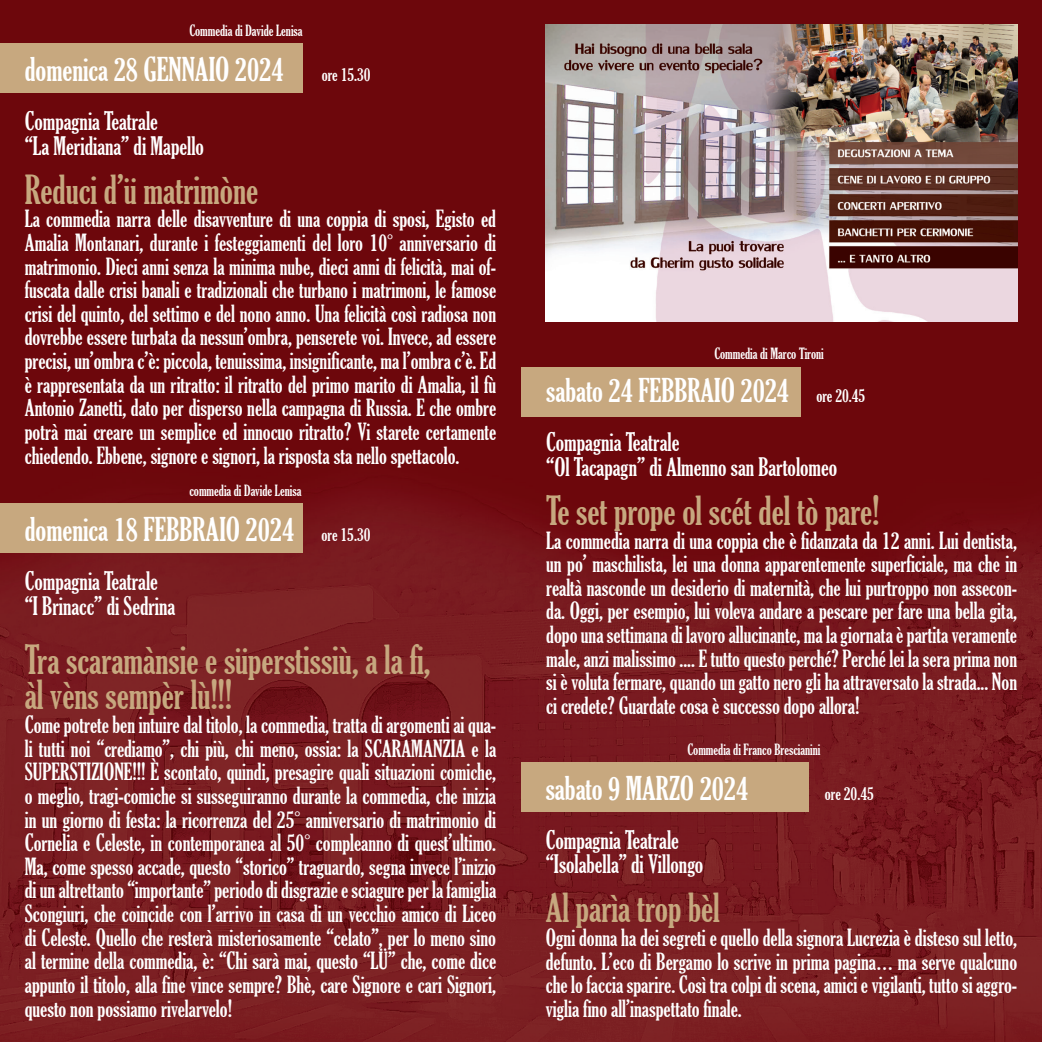
<style>
.page{position:relative;width:1042px;height:1042px;background:#fff}
.page>*{position:absolute;margin:0;border:0;box-sizing:border-box;transform-origin:0 0}
.t1{font:extra-condensed 38.5px "Gloucester";color:#c7a87f}
.t2{font:extra-condensed 31.5px "Gloucester";color:#fff}
.t3{font:extra-condensed 24.5px "Gloucester";color:#fff}
.t4{font:extra-condensed 22.75px/23.6px "Gloucester";color:#fff;text-align:justify}
.t5{font:extra-condensed 17.5px "Gloucester";color:#fff}
.t6{font:extra-condensed 14.88px "Gloucester";color:#fff}
.s1{font-size:17.5px}
</style>
<div class="page">
<img style="left:0;top:0;width:1042px;height:1042px">
<div style="left:0;top:43px;width:303px;height:50px;background:#c7a87f"></div>
<div style="left:521px;top:367px;width:280px;height:49px;background:#c7a87f"></div>
<div style="left:0;top:503px;width:303px;height:50px;background:#c7a87f"></div>
<div style="left:521px;top:762px;width:288px;height:49px;background:#c7a87f"></div>
<img style="left:546px;top:25px;width:471px;height:296px">
<p class="t6" style="left:189px;top:22px;width:115px">Commedia di Davide Lenisa</p>
<p class="t2" style="left:25px;top:51px;width:347px">domenica 28 GENNAIO 2024 <span class="s1">ore 15.30</span></p>
<p class="t3" style="left:25px;top:107px;width:135px">Compagnia Teatrale</p>
<p class="t3" style="left:25px;top:132px;width:181px">“La Meridiana” di Mapello</p>
<p class="t1" style="left:25px;top:167px;width:235px">Reduci d’ü matrimòne</p>
<p class="t4" style="left:25px;top:207px;width:473px">La commedia narra delle disavventure di una coppia di sposi, Egisto ed Amalia Montanari, durante i festeggiamenti del loro 10° anniversario di matrimonio. Dieci anni senza la minima nube, dieci anni di felicità, mai of&shy;fuscata dalle crisi banali e tradizionali che turbano i matrimoni, le famose crisi del quinto, del settimo e del nono anno. Una felicità così radiosa non dovrebbe essere turbata da nessun’ombra, penserete voi. Invece, ad essere precisi, un’ombra c’è: piccola, tenuissima, insignificante, ma l’ombra c’è. Ed è rappresentata da un ritratto: il ritratto del primo marito di Amalia, il fù Antonio Zanetti, dato per disperso nella campagna di Russia. E che ombre potrà mai creare un semplice ed innocuo ritratto? Vi starete certamente chiedendo. Ebbene, signore e signori, la risposta sta nello spettacolo.</p>
<p class="t6" style="left:189px;top:482px;width:114px">commedia di Davide Lenisa</p>
<p class="t2" style="left:25px;top:512px;width:347px">domenica 18 FEBBRAIO 2024 <span class="s1">ore 15.30</span></p>
<p class="t3" style="left:25px;top:567px;width:135px">Compagnia Teatrale</p>
<p class="t3" style="left:25px;top:592px;width:152px">“I Brinacc” di Sedrina</p>
<p class="t1" style="left:25px;top:638px;width:407px">Tra scaramànsie e süperstissiù, a la fi,</p>
<p class="t1" style="left:25px;top:673px;width:209px">àl vèns sempèr lù!!!</p>
<p class="t4" style="left:25px;top:713px;width:473px">Come potrete ben intuire dal titolo, la commedia, tratta di argomenti ai qua&shy;li tutti noi “crediamo”, chi più, chi meno, ossia: la SCARAMANZIA e la SUPERSTIZIONE!!! È scontato, quindi, presagire quali situazioni comiche, o meglio, tragi-comiche si susseguiranno durante la commedia, che inizia in un giorno di festa: la ricorrenza del 25° anniversario di matrimonio di Cornelia e Celeste, in contemporanea al 50° compleanno di quest’ultimo.<br>Ma, come spesso accade, questo “storico” traguardo, segna invece l’inizio di un altrettanto “importante” periodo di disgrazie e sciagure per la famiglia Scongiuri, che coincide con l’arrivo in casa di un vecchio amico di Liceo di Celeste. Quello che resterà misteriosamente “celato”, per lo meno sino al termine della commedia, è: “Chi sarà mai, questo “LÜ” che, come dice appunto il titolo, alla fine vince sempre? Bhè, care Signore e cari Signori, questo non possiamo rivelarvelo!</p>
<p class="t6" style="left:714px;top:345px;width:111px">Commedia di Marco Tironi</p>
<p class="t2" style="left:546px;top:373px;width:321px">sabato 24 FEBBRAIO 2024 <span class="s1">ore 20.45</span></p>
<p class="t3" style="left:546px;top:428px;width:135px">Compagnia Teatrale</p>
<p class="t3" style="left:546px;top:453px;width:292px">“Ol Tacapagn” di Almenno san Bartolomeo</p>
<p class="t1" style="left:546px;top:489px;width:335px">Te set prope ol scét del tò pare!</p>
<p class="t4" style="left:546px;top:528px;width:472px">La commedia narra di una coppia che è fidanzata da 12 anni. Lui dentista, un po’ maschilista, lei una donna apparentemente superficiale, ma che in realtà nasconde un desiderio di maternità, che lui purtroppo non assecon&shy;da. Oggi, per esempio, lui voleva andare a pescare per fare una bella gita, dopo una settimana di lavoro allucinante, ma la giornata è partita veramente male, anzi malissimo .... E tutto questo perché? Perché lei la sera prima non si è voluta fermare, quando un gatto nero gli ha attraversato la strada... Non ci credete? Guardate cosa è successo dopo allora!</p>
<p class="t6" style="left:687px;top:741px;width:135px">Commedia di Franco Brescianini</p>
<p class="t2" style="left:546px;top:770px;width:204px">sabato 9 MARZO 2024</p>
<p class="t5" style="left:825px;top:783px;width:50px">ore 20.45</p>
<p class="t3" style="left:546px;top:826px;width:135px">Compagnia Teatrale</p>
<p class="t3" style="left:546px;top:850px;width:159px">“Isolabella” di Villongo</p>
<p class="t1" style="left:546px;top:886px;width:176px">Al parìa trop bèl</p>
<p class="t4" style="left:546px;top:926px;width:473px">Ogni donna ha dei segreti e quello della signora Lucrezia è disteso sul letto, defunto. L’eco di Bergamo lo scrive in prima pagina… ma serve qualcuno che lo faccia sparire. Così tra colpi di scena, amici e vigilanti, tutto si aggro&shy;viglia fino all’inaspettato finale.</p>
</div>
